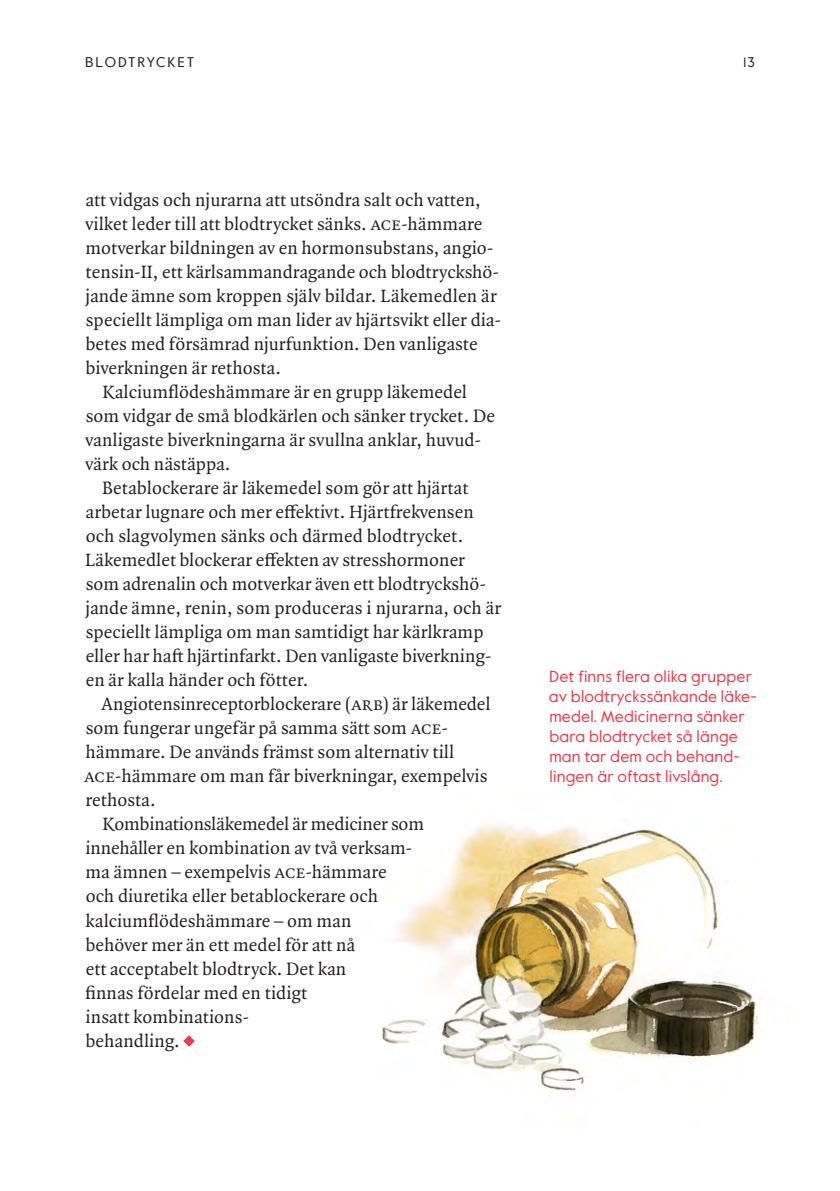
<style>
.page{position:relative;width:840px;height:1191px;background:#fff}
.page>*{position:absolute;margin:0;border:0;box-sizing:border-box;transform-origin:0 0}
.Body{font:19px/24px "Quadraat Pro";letter-spacing:.005em;color:#231f20}
.Bri{font:19px/24px "Quadraat Pro";letter-spacing:.005em;color:#231f20}
.Bildtext{font:16px/20px "Value";letter-spacing:.01em;color:#ee394b}
.t1{font:14px "Value";letter-spacing:.135em;color:#231f20}
.t2{font:14px "P22 Underground Pro";color:#231f20}
</style>
<div class="page">
<img style="left:382px;top:823px;width:377px;height:269px">
<svg style="left:183px;top:1035px;width:11px;height:11px"></svg>
<p class="t1" style="left:85px;top:52px;width:110px">BLODTRYCKET</p>
<p class="t2" style="left:742px;top:52px;width:13px">13</p>
<p class="Bri" style="left:85px;top:188px;width:417px">att vidgas och njurarna att utsöndra salt och vatten, vilket leder till att blodtrycket sänks. ACE-hämmare motverkar bildningen av en hormonsubstans, angio&shy;tensin-II, ett kärlsammandragande och blodtryckshö&shy;jande ämne som kroppen själv bildar. Läkemedlen är speciellt lämpliga om man lider av hjärtsvikt eller dia&shy;betes med försämrad njurfunktion. Den vanligaste biverkningen är rethosta.</p>
<p class="Body" style="left:85px;top:380px;width:411px;text-indent:17px">Kalciumflödeshämmare är en grupp läkemedel som vidgar de små blodkärlen och sänker trycket. De vanligaste biverkningarna är svullna anklar, huvud&shy;värk och nästäppa.</p>
<p class="Body" style="left:85px;top:476px;width:417px;text-indent:17px">Betablockerare är läkemedel som gör att hjärtat arbetar lugnare och mer effektivt. Hjärtfrekvensen och slagvolymen sänks och därmed blodtrycket.<br>Läkemedlet blockerar effekten av stresshormoner som adrenalin och motverkar även ett blodtryckshö&shy;jande ämne, renin, som produceras i njurarna, och är speciellt lämpliga om man samtidigt har kärlkramp eller har haft hjärtinfarkt. Den vanligaste biverkning&shy;en är kalla händer och fötter.</p>
<p class="Body" style="left:84px;top:692px;width:407px;text-indent:17px">Angiotensinreceptorblockerare (ARB) är läkemedel som fungerar ungefär på samma sätt som ACE&shy;hämmare. De används främst som alternativ till ACE-hämmare om man får biverkningar, exempelvis rethosta.</p>
<p class="Body" style="left:85px;top:812px;width:340px;text-indent:17px">Kombinationsläkemedel är mediciner som innehåller en kombination av två verksam&shy;ma ämnen – exempelvis ACE-hämmare<br>och diuretika eller betablockerare och kalciumflödeshämmare – om man<br>behöver mer än ett medel för att nå<br>ett acceptabelt blodtryck. Det kan<br>finnas fördelar med en tidigt<br>insatt kombinations-<br>behandling.</p>
<p class="Bildtext" style="left:548px;top:666px;width:209px">Det finns flera olika grupper av blodtryckssänkande läke&shy;medel. Medicinerna sänker bara blodtrycket så länge man tar dem och behand&shy;lingen är oftast livslång.</p>
</div>
